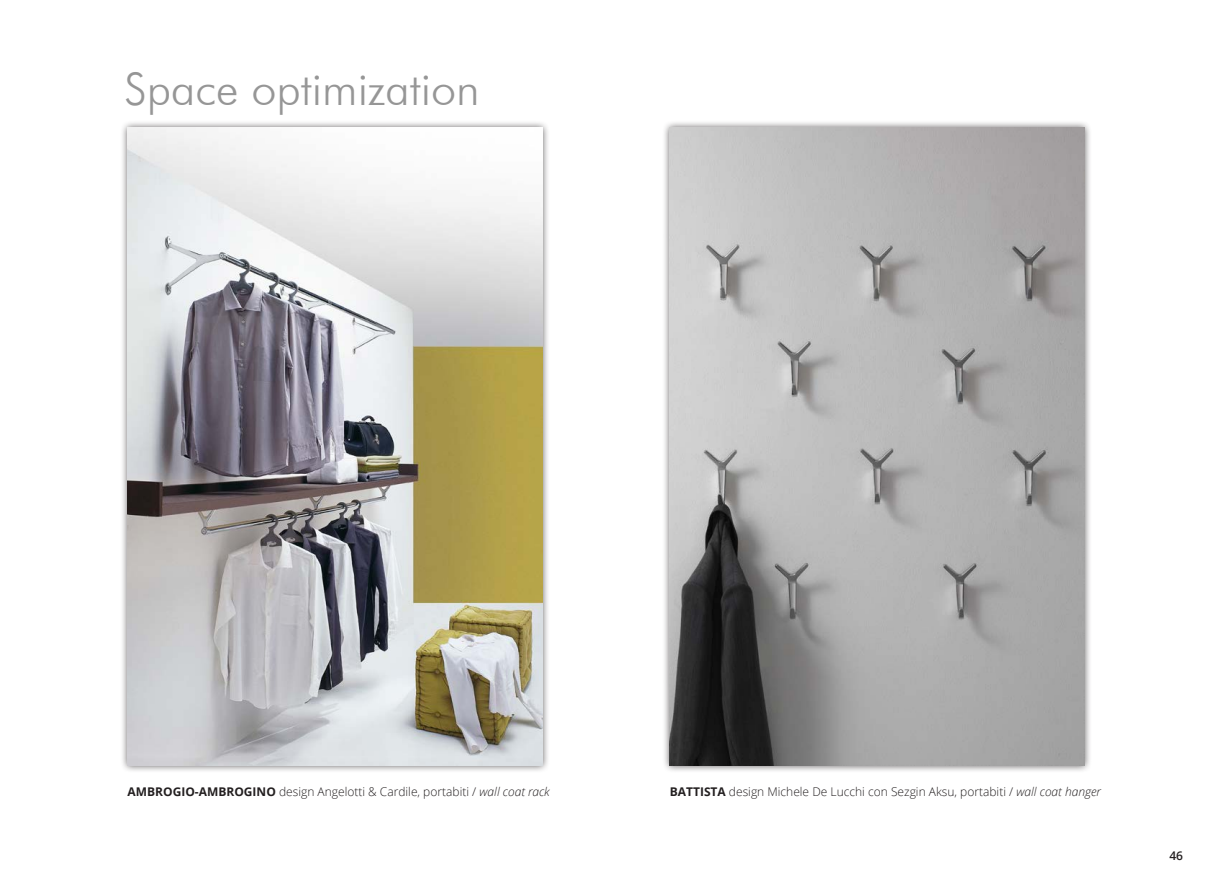
<style>
.page{position:relative;width:1212px;height:893px;background:#fff}
.page>*{position:absolute;margin:0;border:0;box-sizing:border-box;transform-origin:0 0}
.t1{font:300 45px "Futura BT";color:#969696}
.t2{font:300 12px "Open Sans";color:#231f20}
.t3{font:600 12px "Open Sans";color:#231f20}
.s1{font-weight:700}
.s2{font-style:italic}
</style>
<div class="page">
<div style="left:662px;top:120px;width:430px;height:653px;background:#231f20;opacity:.75"></div>
<img style="left:670px;top:128px;width:414px;height:637px">
<div style="left:120px;top:120px;width:430px;height:653px;background:#231f20;opacity:.75"></div>
<img style="left:128px;top:128px;width:414px;height:637px">
<p class="t1" style="left:124px;top:62px;width:357px">Space optimization</p>
<p class="t2" style="left:128px;top:783px;width:424px"><span class="s1">AMBROGIO-AMBROGINO</span> design Angelotti &amp; Cardile, portabiti / <span class="s2">wall coat rack</span></p>
<p class="t2" style="left:670px;top:783px;width:433px"><span class="s1">BATTISTA</span> design Michele De Lucchi con Sezgin Aksu, portabiti / <span class="s2">wall coat hanger</span></p>
<p class="t3" style="left:1169px;top:847px;width:15px">46</p>
</div>
